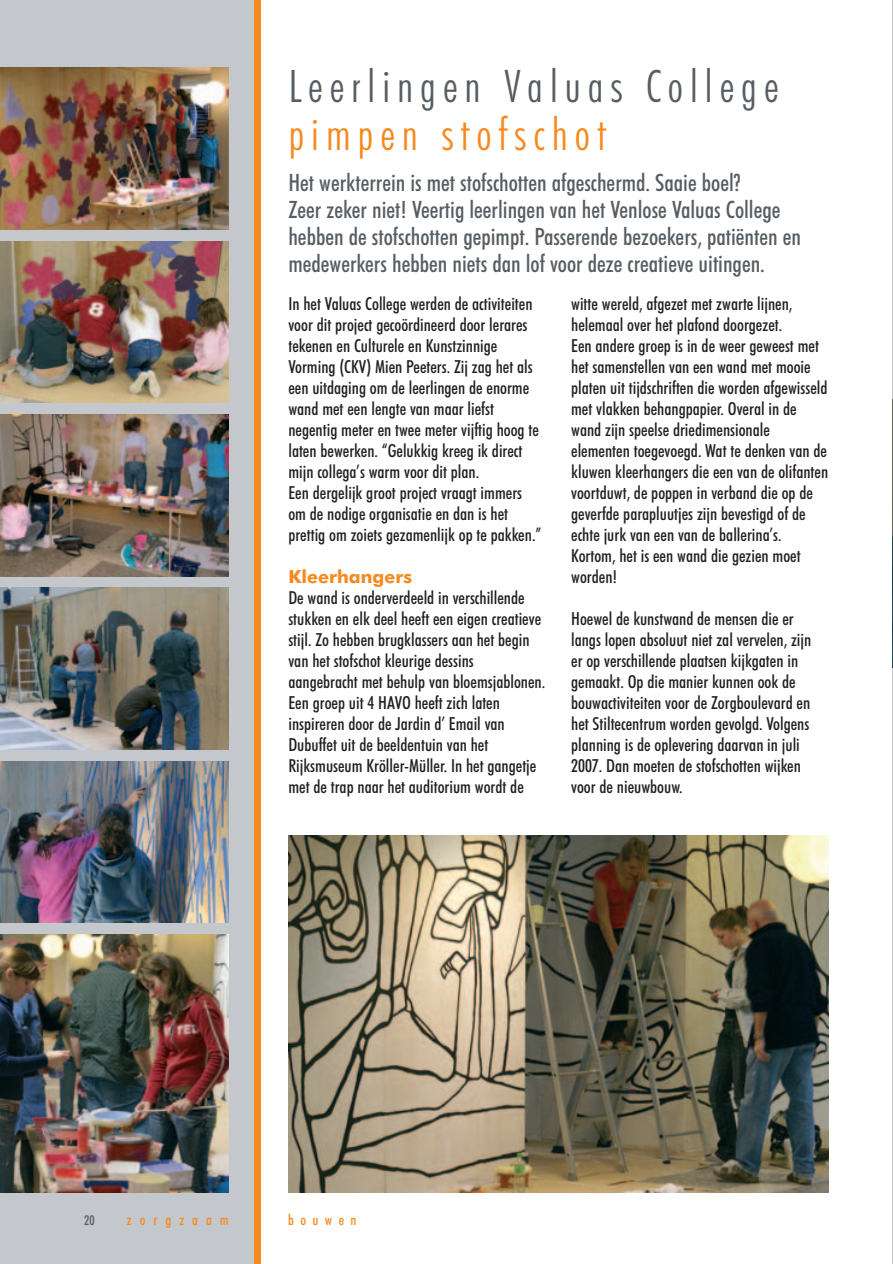
<style>
.page{position:relative;width:893px;height:1264px;background:#fff}
.page>*{position:absolute;margin:0;border:0;box-sizing:border-box;transform-origin:0 0}
.t1{font:300 condensed 45px "Futura BT";letter-spacing:.155em;color:#575e63}
.t2{font:300 condensed 45px "Futura BT";letter-spacing:.155em;color:#f6891f}
.t3{font:500 condensed 24px/27px "Futura BT";color:#575e63}
.t4{font:500 condensed 18px/21px "Futura BT";color:#231f20}
.t5{font:700 18px "Futura BT";color:#f6891f}
.t6{font:500 condensed 15px "Futura BT";letter-spacing:.53em;color:#f6891f}
.t7{font:500 condensed 13.5px "Futura BT";color:#575e63}
</style>
<div class="page">
<img style="left:0;top:0;width:893px;height:1263px">
<h1 class="t1" style="left:288px;top:67px;width:492px">Leerlingen Valuas College</h1>
<h1 class="t2" style="left:288px;top:115px;width:319px">pimpen stofschot</h1>
<p class="t3" style="left:288px;top:171px;width:514px">Het werkterrein is met stofschotten afgeschermd. Saaie boel?<br>Zeer zeker niet! Veertig leerlingen van het Venlose Valuas College hebben de stofschotten gepimpt. Passerende bezoekers, patiënten en medewerkers hebben niets dan lof voor deze creatieve uitingen.</p>
<p class="t4" style="left:288px;top:295px;width:254px">In het Valuas College werden de activiteiten voor dit project gecoördineerd door lerares tekenen en Culturele en Kunstzinnige Vorming (CKV) Mien Peeters. Zij zag het als een uitdaging om de leerlingen de enorme wand met een lengte van maar liefst negentig meter en twee meter vijftig hoog te laten bewerken. “Gelukkig kreeg ik direct mijn collega’s warm voor dit plan.<br>Een dergelijk groot project vraagt immers om de nodige organisatie en dan is het prettig om zoiets gezamenlijk op te pakken.”</p>
<p class="t5" style="left:288px;top:569px;width:125px">Kleerhangers</p>
<p class="t4" style="left:288px;top:589px;width:258px">De wand is onderverdeeld in verschillende stukken en elk deel heeft een eigen creatieve stijl. Zo hebben brugklassers aan het begin van het stofschot kleurige dessins aangebracht met behulp van bloemsjablonen.<br>Een groep uit 4 HAVO heeft zich laten inspireren door de Jardin d’ Email van Dubuffet uit de beeldentuin van het Rijksmuseum Kröller-Müller. In het gangetje met de trap naar het auditorium wordt de</p>
<p class="t4" style="left:571px;top:295px;width:259px">witte wereld, afgezet met zwarte lijnen, helemaal over het plafond doorgezet.<br>Een andere groep is in de weer geweest met het samenstellen van een wand met mooie platen uit tijdschriften die worden afgewisseld met vlakken behangpapier. Overal in de wand zijn speelse driedimensionale elementen toegevoegd. Wat te denken van de kluwen kleerhangers die een van de olifanten voortduwt, de poppen in verband die op de geverfde parapluutjes zijn bevestigd of de echte jurk van een van de ballerina’s.<br>Kortom, het is een wand die gezien moet worden!</p>
<p class="t4" style="left:571px;top:610px;width:242px">Hoewel de kunstwand de mensen die er langs lopen absoluut niet zal vervelen, zijn er op verschillende plaatsen kijkgaten in gemaakt. Op die manier kunnen ook de bouwactiviteiten voor de Zorgboulevard en het Stiltecentrum worden gevolgd. Volgens planning is de oplevering daarvan in juli 2007. Dan moeten de stofschotten wijken voor de nieuwbouw.</p>
<p class="t7" style="left:84px;top:1214px;width:12px">20</p>
<p class="t6" style="left:127px;top:1213px;width:104px">zorgzaam</p>
<p class="t6" style="left:288px;top:1213px;width:70px">bouwen</p>
</div>
